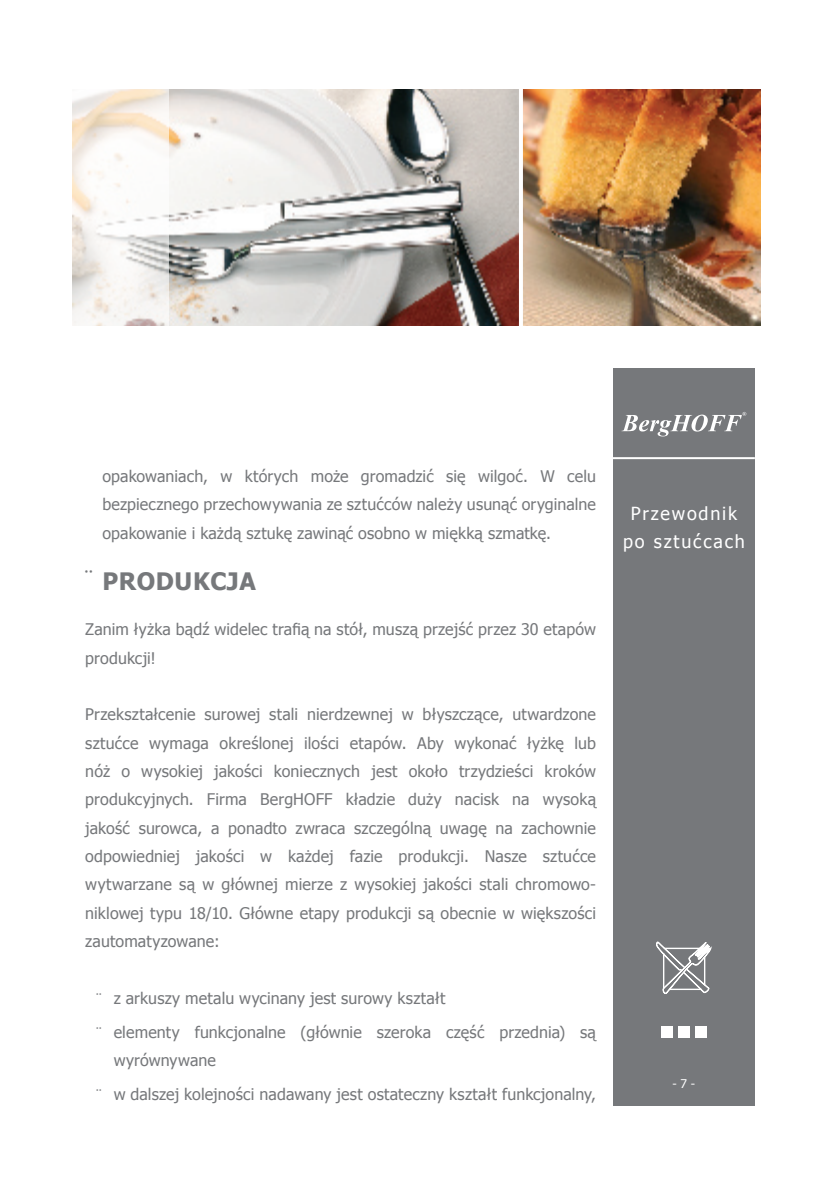
<style>
.page{position:relative;width:840px;height:1191px;background:#fff}
.page>*{position:absolute;margin:0;border:0;box-sizing:border-box;transform-origin:0 0}
._05__Main-summary{font:700 24px "Tahoma";letter-spacing:.025em;color:#76787b}
.t1{font:18px/28px "Tahoma";letter-spacing:.1em;color:#fff;text-align:center}
._04__Main-text{font:16px/28.4px "Tahoma";letter-spacing:.01em;color:#76787b}
._08__Summary{font:16px/28.4px "Tahoma";letter-spacing:.01em;color:#76787b}
._05__Main-summary-2{font:16px/28.4px "Tahoma";letter-spacing:.005em;color:#76787b;text-align:justify}
.t2{font:12px "Tahoma";color:#fff}
</style>
<div class="page">
<div style="left:612px;top:369px;width:142px;height:737px;background:#76787b"></div>
<hr style="left:612px;top:457px;width:142px;height:2px;background:#fff">
<svg style="left:621px;top:412px;width:125px;height:24px"></svg>
<div style="left:660px;top:1026px;width:12px;height:11px;background:#fff"></div>
<div style="left:677px;top:1026px;width:12px;height:11px;background:#fff"></div>
<div style="left:694px;top:1026px;width:12px;height:11px;background:#fff"></div>
<svg style="left:656px;top:941px;width:55px;height:53px"></svg>
<img style="left:169px;top:89px;width:349px;height:237px">
<img style="left:523px;top:89px;width:237px;height:237px">
<svg style="left:72px;top:89px;width:97px;height:237px;fill:#f9f5f3"></svg>
<svg style="left:518px;top:89px;width:1px;height:237px"></svg>
<p class="_05__Main-summary-2" style="left:102px;top:461px;width:495px">opakowaniach, w których może gromadzić się wilgoć. W celu bezpiecznego przechowywania ze sztućców należy usunąć oryginalne opakowanie i każdą sztukę zawinąć osobno w miękką szmatkę.</p>
<p class="_05__Main-summary" style="left:102px;top:564px;width:155px">PRODUKCJA</p>
<p class="_04__Main-text" style="left:85px;top:614px;width:512px">Zanim łyżka bądź widelec trafią na stół, muszą przejść przez 30 etapów produkcji!</p>
<p class="_04__Main-text" style="left:85px;top:699px;width:512px;text-align:justify">Przekształcenie surowej stali nierdzewnej w błyszczące, utwardzone sztućce wymaga określonej ilości etapów. Aby wykonać łyżkę lub nóż o wysokiej jakości koniecznych jest około trzydzieści kroków produkcyjnych. Firma BergHOFF kładzie duży nacisk na wysoką jakość surowca, a ponadto zwraca szczególną uwagę na zachownie odpowiedniej jakości w każdej fazie produkcji. Nasze sztućce wytwarzane są w głównej mierze z wysokiej jakości stali chromowo&shy;niklowej typu 18/10. Główne etapy produkcji są obecnie w większości zautomatyzowane:</p>
<p class="_08__Summary" style="left:114px;top:983px;width:333px">z arkuszy metalu wycinany jest surowy kształt</p>
<p class="_08__Summary" style="left:114px;top:1017px;width:483px">elementy funkcjonalne (głównie szeroka część przednia) są wyrównywane</p>
<p class="_08__Summary" style="left:114px;top:1079px;width:483px">w dalszej kolejności nadawany jest ostateczny kształt funkcjonalny,</p>
<p class="t1" style="left:622px;top:498px;width:123px">Przewodnik po sztućcach</p>
<p class="t2" style="left:672px;top:1075px;width:24px">- 7 -</p>
</div>
